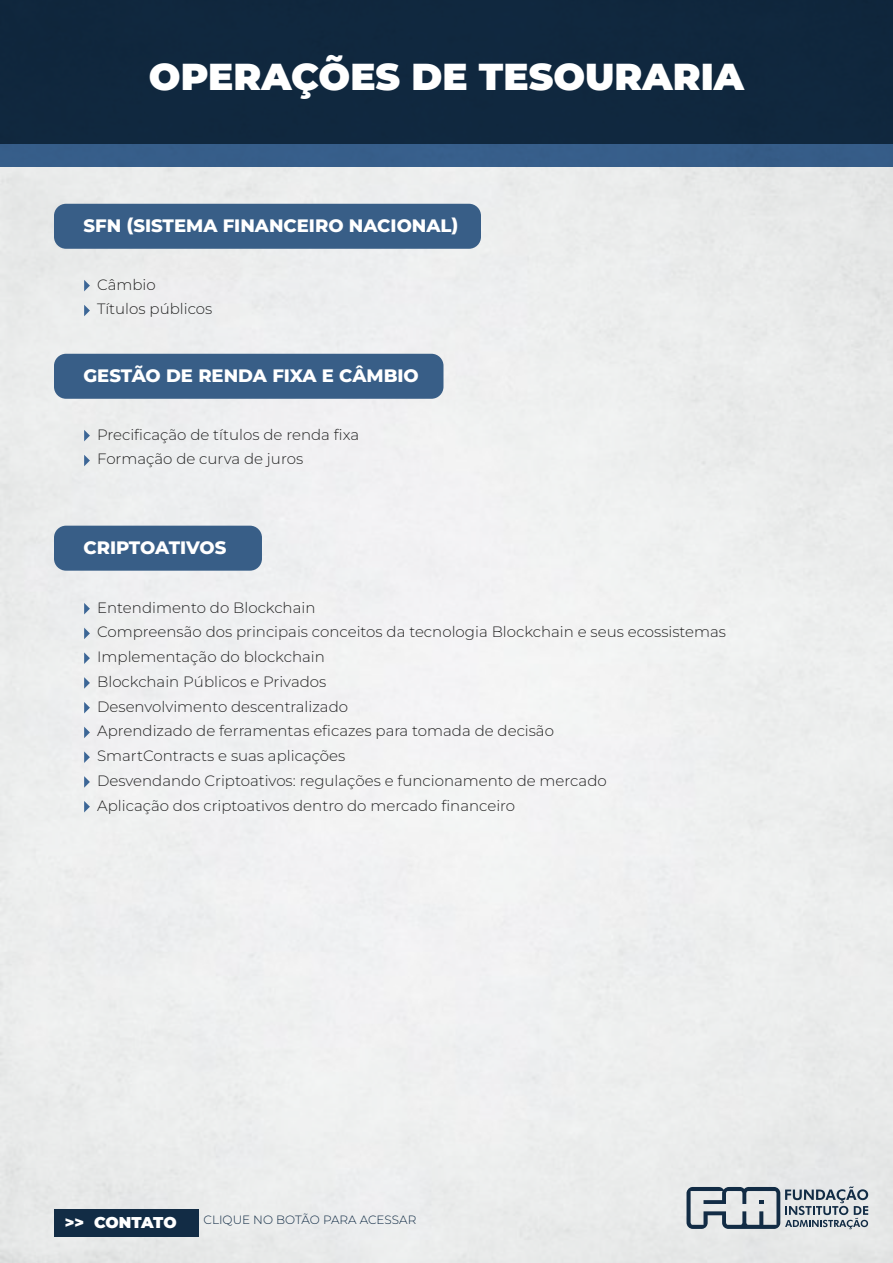
<style>
.page{position:relative;width:893px;height:1263px;background:#fff}
.page>*{position:absolute;margin:0;border:0;box-sizing:border-box;transform-origin:0 0}
.t1{font:900 37.5px "Montserrat";color:#fff}
.t2{font:800 18px "Montserrat";color:#fff}
.t3{font:900 15.6px "Montserrat";letter-spacing:-.015em;color:#fff}
.t4{font:300 15px/24.8px "Montserrat";color:#242424}
.t5{font:300 12px "Montserrat";color:#122c45}
</style>
<div class="page">
<img style="left:0;top:0;width:893px;height:1263px">
<svg style="left:686px;top:1186px;width:182px;height:43px;background:#a5aeb5"></svg>
<div style="left:54px;top:1209px;width:145px;height:27px;background:#122c45"></div>
<div style="left:54px;top:204px;width:427px;height:45px;background:#385e87;border-radius:12px"></div>
<svg style="left:84px;top:280px;width:6px;height:11px"></svg>
<svg style="left:84px;top:305px;width:6px;height:11px"></svg>
<div style="left:54px;top:354px;width:389px;height:45px;background:#385e87;border-radius:12px"></div>
<svg style="left:84px;top:430px;width:6px;height:11px"></svg>
<svg style="left:84px;top:455px;width:6px;height:11px"></svg>
<div style="left:54px;top:526px;width:208px;height:45px;background:#385e87;border-radius:12px"></div>
<svg style="left:84px;top:603px;width:6px;height:11px"></svg>
<svg style="left:84px;top:702px;width:6px;height:11px"></svg>
<svg style="left:84px;top:652px;width:6px;height:12px"></svg>
<svg style="left:84px;top:751px;width:6px;height:12px"></svg>
<svg style="left:84px;top:801px;width:6px;height:11px"></svg>
<svg style="left:84px;top:628px;width:6px;height:11px"></svg>
<svg style="left:84px;top:727px;width:6px;height:11px"></svg>
<svg style="left:84px;top:776px;width:6px;height:12px"></svg>
<svg style="left:84px;top:677px;width:6px;height:12px"></svg>
<h1 class="t1" style="left:149px;top:49px;width:597px">OPERAÇÕES DE TESOURARIA</h1>
<p class="t2" style="left:83px;top:213px;width:377px">SFN (SISTEMA FINANCEIRO NACIONAL)</p>
<p class="t4" style="left:97px;top:271px;width:117px">Câmbio<br>Títulos públicos</p>
<p class="t2" style="left:83px;top:363px;width:337px">GESTÃO DE RENDA FIXA E CÂMBIO</p>
<p class="t4" style="left:97px;top:421px;width:263px">Precificação de títulos de renda fixa<br>Formação de curva de juros</p>
<p class="t2" style="left:83px;top:535px;width:145px">CRIPTOATIVOS</p>
<p class="t4" style="left:97px;top:594px;width:220px">Entendimento do Blockchain</p>
<p class="t4" style="left:97px;top:619px;width:630px">Compreensão dos principais conceitos da tecnologia Blockchain e seus ecossistemas</p>
<p class="t4" style="left:97px;top:644px;width:229px">Implementação do blockchain</p>
<p class="t4" style="left:97px;top:669px;width:231px">Blockchain Públicos e Privados</p>
<p class="t4" style="left:97px;top:693px;width:252px">Desenvolvimento descentralizado</p>
<p class="t4" style="left:97px;top:718px;width:458px">Aprendizado de ferramentas eficazes para tomada de decisão</p>
<p class="t4" style="left:97px;top:768px;width:511px">Desvendando Criptoativos: regulações e funcionamento de mercado</p>
<p class="t4" style="left:97px;top:743px;width:250px">SmartContracts e suas aplicações</p>
<p class="t4" style="left:97px;top:792px;width:420px">Aplicação dos criptoativos dentro do mercado financeiro</p>
<p class="t3" style="left:65px;top:1211px;width:113px">&gt;&gt; CONTATO</p>
<p class="t5" style="left:203px;top:1211px;width:214px">CLIQUE NO BOTÃO PARA ACESSAR</p>
</div>
